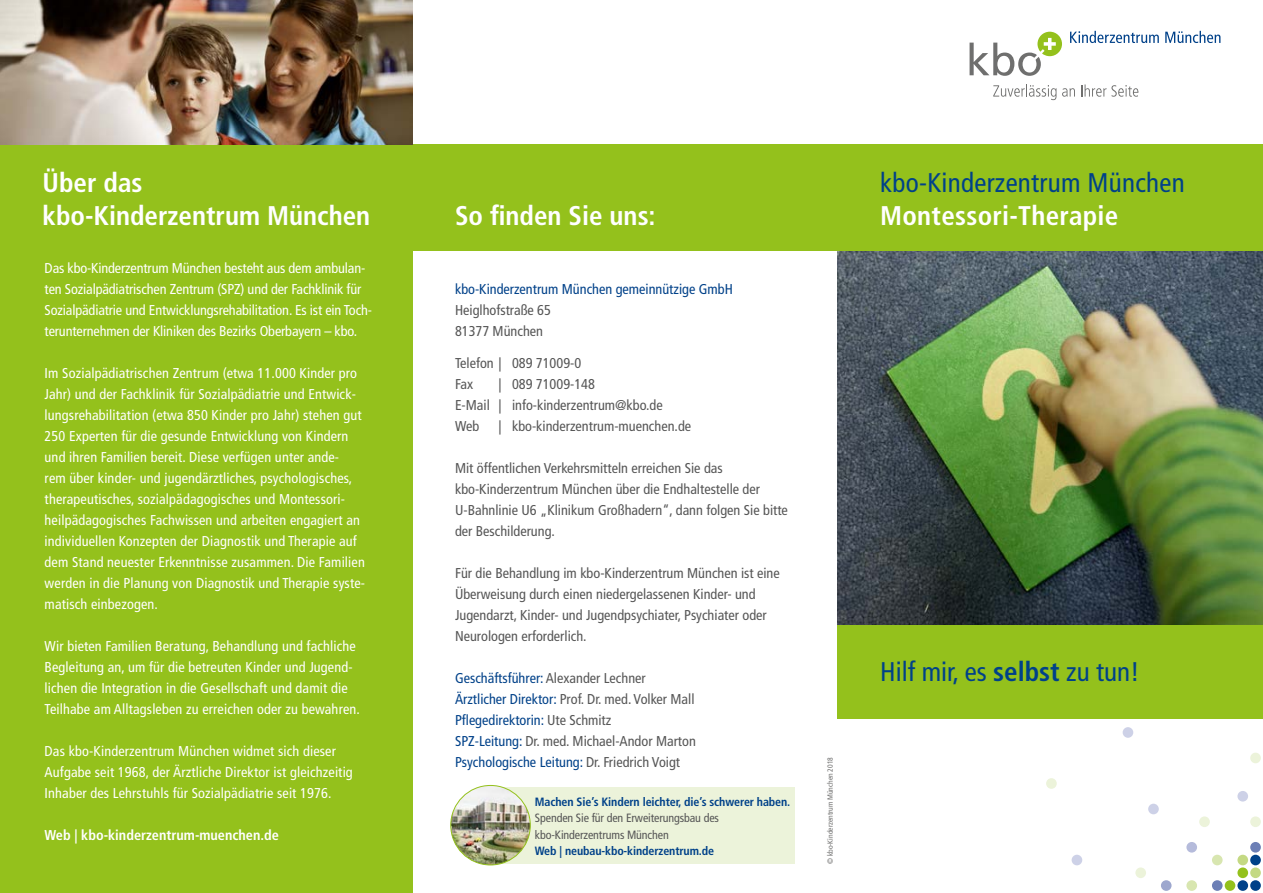
<style>
.page{position:relative;width:1263px;height:893px;background:#fff}
.page>*{position:absolute;margin:0;border:0;box-sizing:border-box;transform-origin:0 0}
.t1{font:700 condensed 27px/33px "Frutiger LT Com";color:#fff}
.t2{font:condensed 27px "Frutiger LT Com";letter-spacing:.01em;color:#004189}
.t3{font:condensed 14.25px/21px "Frutiger LT Com";letter-spacing:.01em;color:#fff}
.t4{font:condensed 14.25px/21px "Frutiger LT Com";color:#565656}
.t5{font:condensed 14.25px/21px "Frutiger LT Com";letter-spacing:-.01em;color:#fff}
.t6{font:condensed 14.25px "Frutiger LT Com";color:#004189}
.t7{font:700 condensed 14.25px "Frutiger LT Com";color:#fff}
.t8{font:700 condensed 12px "Frutiger LT Com";letter-spacing:-.01em;color:#004189}
.t9{font:condensed 12px/16.5px "Frutiger LT Com";letter-spacing:-.01em;color:#565656}
.t10{font:condensed 7.5px "Frutiger LT Com";color:#6f6f6e}
.s1{color:#004189}
.s2{font-weight:700}
</style>
<div class="page">
<div style="left:1046px;top:778px;width:11px;height:11px;background:#ecf3da;border-radius:50%"></div>
<div style="left:1071px;top:855px;width:11px;height:10px;background:#cdd1e7;border-radius:50%"></div>
<div style="left:1123px;top:727px;width:10px;height:11px;background:#cdd1e7;border-radius:50%"></div>
<div style="left:1135px;top:867px;width:11px;height:11px;background:#ecf3da;border-radius:50%"></div>
<div style="left:1148px;top:804px;width:11px;height:10px;background:#cdd1e7;border-radius:50%"></div>
<div style="left:1161px;top:880px;width:10px;height:11px;background:#9da7ce;border-radius:50%"></div>
<div style="left:1186px;top:880px;width:11px;height:11px;background:#d8e6b0;border-radius:50%"></div>
<div style="left:1186px;top:842px;width:11px;height:11px;background:#b5bbdb;border-radius:50%"></div>
<div style="left:1199px;top:816px;width:11px;height:11px;background:#ecf3da;border-radius:50%"></div>
<div style="left:1212px;top:880px;width:10px;height:11px;background:#6c7fb6;border-radius:50%"></div>
<div style="left:1212px;top:855px;width:10px;height:10px;background:#d8e6b0;border-radius:50%"></div>
<div style="left:1225px;top:880px;width:10px;height:11px;background:#94c11c;border-radius:50%"></div>
<div style="left:1237px;top:880px;width:11px;height:11px;background:#004189;border-radius:50%"></div>
<div style="left:1237px;top:867px;width:11px;height:11px;background:#94c11c;border-radius:50%"></div>
<div style="left:1237px;top:855px;width:11px;height:10px;background:#c4d983;border-radius:50%"></div>
<div style="left:1237px;top:791px;width:11px;height:10px;background:#cdd1e7;border-radius:50%"></div>
<div style="left:1250px;top:880px;width:11px;height:11px;background:#004189;border-radius:50%"></div>
<div style="left:1250px;top:867px;width:11px;height:11px;background:#c4d983;border-radius:50%"></div>
<div style="left:1250px;top:855px;width:11px;height:10px;background:#004189;border-radius:50%"></div>
<div style="left:1250px;top:842px;width:11px;height:11px;background:#6c7fb6;border-radius:50%"></div>
<div style="left:1250px;top:816px;width:11px;height:11px;background:#ecf3da;border-radius:50%"></div>
<div style="left:1250px;top:753px;width:11px;height:10px;background:#ecf3da;border-radius:50%"></div>
<img style="left:838px;top:251px;width:425px;height:374px">
<svg style="left:969px;top:32px;width:93px;height:44px"></svg>
<svg style="left:1070px;top:31px;width:89px;height:12px"></svg>
<svg style="left:1165px;top:31px;width:55px;height:12px"></svg>
<svg style="left:993px;top:84px;width:63px;height:16px"></svg>
<svg style="left:1062px;top:88px;width:13px;height:9px"></svg>
<svg style="left:1081px;top:84px;width:57px;height:13px"></svg>
<div style="left:838px;top:145px;width:425px;height:106px;background:#94c11c"></div>
<div style="left:838px;top:625px;width:425px;height:94px;background:#94c11c"></div>
<div style="left:0;top:0;width:412px;height:893px;background:#94c11c"></div>
<div style="left:412px;top:145px;width:426px;height:106px;background:#94c11c"></div>
<img style="left:0;top:0;width:412px;height:145px">
<div style="left:495px;top:788px;width:300px;height:76px;background:#ecf3da"></div>
<img style="left:451px;top:785px;width:79px;height:80px;border-radius:40px">
<div style="left:450px;top:785px;width:81px;height:80px;border:1px solid #94c11c;border-radius:50%"></div>
<h1 class="t1" style="left:43px;top:166px;width:329px">Über das<br>kbo-Kinderzentrum München</h1>
<p class="t5" style="left:45px;top:258px;width:329px">Das kbo-Kinderzentrum München besteht aus dem ambulan&shy;ten Sozialpädiatrischen Zentrum (SPZ) und der Fachklinik für Sozialpädiatrie und Entwicklungsrehabilitation. Es ist ein Toch&shy;terunternehmen der Kliniken des Bezirks Oberbayern – kbo.</p>
<p class="t3" style="left:45px;top:363px;width:322px">Im Sozialpädiatrischen Zentrum (etwa 11.000 Kinder pro Jahr) und der Fachklinik für Sozialpädiatrie und Entwick&shy;lungsrehabilitation (etwa 850 Kinder pro Jahr) stehen gut 250 Experten für die gesunde Entwicklung von Kindern und ihren Familien bereit. Diese verfügen unter ande-<br>rem über kinder- und jugendärztliches, psychologisches, therapeutisches, sozialpädagogisches und Montessori&shy;heilpädagogisches Fachwissen und arbeiten engagiert an individuellen Konzepten der Diagnostik und Therapie auf dem Stand neuester Erkenntnisse zusammen. Die Familien werden in die Planung von Diagnostik und Therapie syste&shy;matisch einbezogen.</p>
<p class="t3" style="left:45px;top:636px;width:317px">Wir bieten Familien Beratung, Behandlung und fachliche Begleitung an, um für die betreuten Kinder und Jugend&shy;lichen die Integration in die Gesellschaft und damit die Teilhabe am Alltagsleben zu erreichen oder zu bewahren.</p>
<p class="t3" style="left:45px;top:741px;width:310px">Das kbo-Kinderzentrum München widmet sich dieser<br>Aufgabe seit 1968, der Ärztliche Direktor ist gleichzeitig<br>Inhaber des Lehrstuhls für Sozialpädiatrie seit 1976.</p>
<p class="t7" style="left:45px;top:827px;width:236px">Web | kbo-kinderzentrum-muenchen.de</p>
<h1 class="t1" style="left:455px;top:199px;width:202px">So finden Sie uns:</h1>
<p class="t6" style="left:455px;top:281px;width:279px">kbo-Kinderzentrum München gemeinnützige GmbH</p>
<p class="t4" style="left:455px;top:300px;width:97px">Heiglhofstraße 65<br>81377 München</p>
<p class="t4" style="left:455px;top:352px;width:128px">Telefon | 089 71009-0<br>Fax</p>
<p class="t4" style="left:455px;top:373px;width:209px;text-indent:43px">| 089 71009-148<br>E-Mail | info-kinderzentrum@kbo.de<br>Web</p>
<p class="t4" style="left:498px;top:415px;width:194px">| kbo-kinderzentrum-muenchen.de</p>
<p class="t4" style="left:455px;top:457px;width:334px">Mit öffentlichen Verkehrsmitteln erreichen Sie das kbo-Kinderzentrum München über die Endhaltestelle der U-Bahnlinie U6 „Klinikum Großhadern“, dann folgen Sie bitte der Beschilderung.</p>
<p class="t4" style="left:455px;top:562px;width:326px">Für die Behandlung im kbo-Kinderzentrum München ist eine Überweisung durch einen niedergelassenen Kinder- und Jugendarzt, Kinder- und Jugendpsychiater, Psychiater oder Neurologen erforderlich.</p>
<p class="t4" style="left:455px;top:667px;width:242px"><span class="s1">Geschäftsführer:</span> Alexander Lechner <span class="s1">Ärztlicher Direktor:</span> Prof. Dr. med. Volker Mall <span class="s1">Pflegedirektorin:</span> Ute Schmitz<br><span class="s1">SPZ-Leitung:</span> Dr. med. Michael-Andor Marton <span class="s1">Psychologische Leitung:</span> Dr. Friedrich Voigt</p>
<p class="t8" style="left:535px;top:794px;width:257px">Machen Sie’s Kindern leichter, die’s schwerer haben.</p>
<p class="t9" style="left:535px;top:810px;width:185px">Spenden Sie für den Erweiterungsbau des kbo-Kinderzentrums München</p>
<p class="t8" style="left:535px;top:844px;width:181px">Web | neubau-kbo-kinderzentrum.de</p>
<p class="t10" style="left:826px;top:864px;width:108px;rotate:-90deg">© kbo-Kinderzentrum München 2018</p>
<h1 class="t2" style="left:880px;top:167px;width:306px">kbo-Kinderzentrum München</h1>
<h1 class="t1" style="left:880px;top:199px;width:240px">Montessori-Therapie</h1>
<h1 class="t2" style="left:880px;top:656px;width:261px">Hilf mir, es <span class="s2">selbst</span> zu tun!</h1>
</div>
